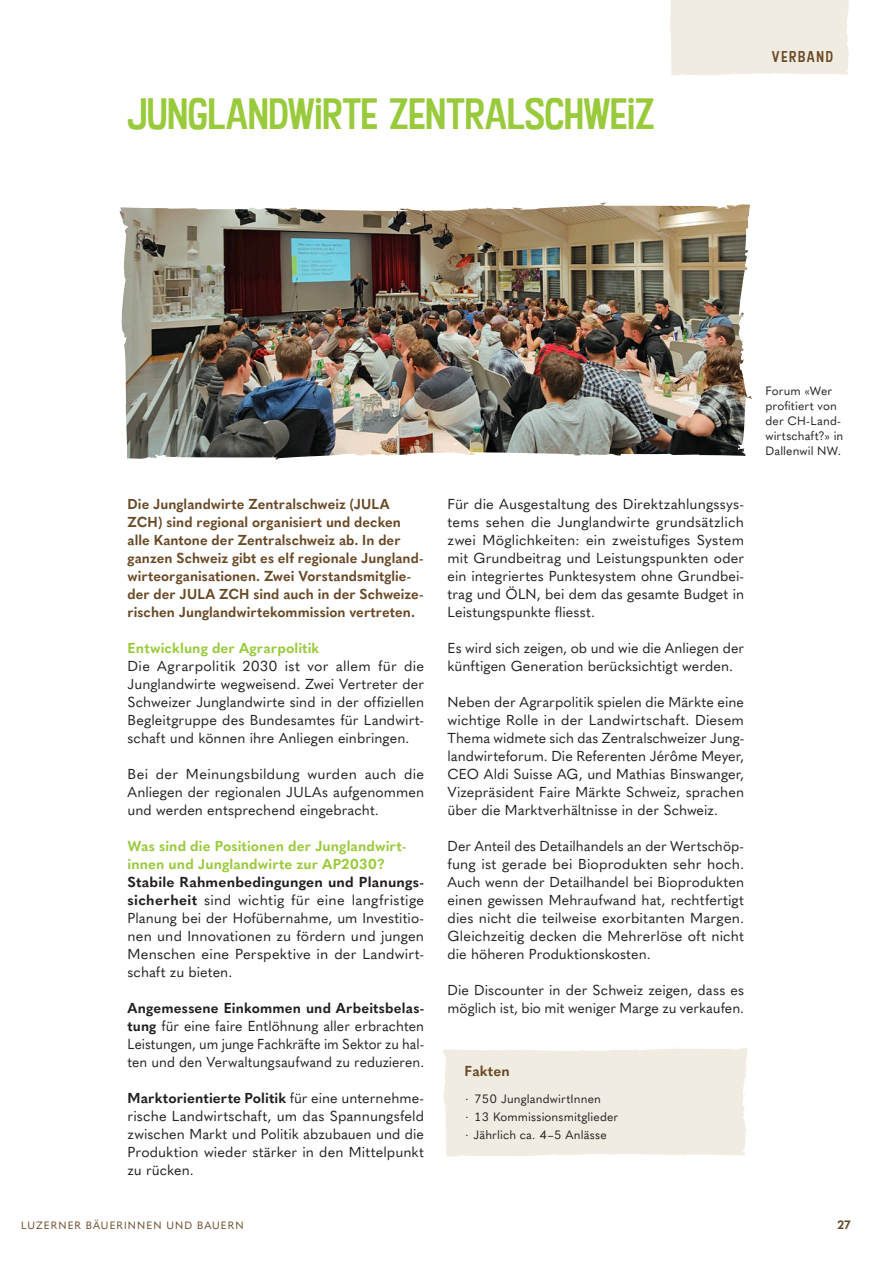
<style>
.page{position:relative;width:893px;height:1263px;background:#fff}
.page>*{position:absolute;margin:0;border:0;box-sizing:border-box;transform-origin:0 0}
.t1{font:42px "Kon Tiki JF Aloha";letter-spacing:-.005em;color:#99ca3b}
.t2{font:15px "Kon Tiki JF Aloha";letter-spacing:.115em;color:#6a4926}
.t3{font:14.25px/18px "Quasimoda";letter-spacing:.005em;color:#231f20;text-align:justify}
.t4{font:700 14.25px/18px "Quasimoda";letter-spacing:.005em;color:#6a4926}
.t5{font:700 14.25px/18px "Quasimoda";letter-spacing:.005em;color:#99ca3b}
.t6{font:12px/15px "Quasimoda";letter-spacing:.01em;color:#231f20}
.t7{font:700 12px "Quasimoda";color:#6a4926}
.t8{font:10.5px "Quasimoda";letter-spacing:.11em;color:#6a4926}
.s1{font-weight:700}
</style>
<div class="page">
<img style="left:120px;top:202px;width:626px;height:257px">
<div style="left:443px;top:1047px;width:306px;height:110px;background:#f1ece2"></div>
<div style="left:670px;top:0;width:180px;height:76px;background:#f1ece2"></div>
<h1 class="t1" style="left:128px;top:88px;width:529px">JUNGLANDWIRTE ZENTRALSCHWEIZ</h1>
<p class="t2" style="left:772px;top:47px;width:62px">VERBAND</p>
<p class="t4" style="left:128px;top:494px;width:298px">Die Junglandwirte Zentralschweiz (JULA ZCH) sind regional organisiert und decken alle Kantone der Zentralschweiz ab. In der ganzen Schweiz gibt es elf regionale Jungland&shy;wirteorganisationen. Zwei Vorstandsmitglie&shy;der der JULA ZCH sind auch in der Schweize&shy;rischen Junglandwirtekommission vertreten.</p>
<p class="t5" style="left:128px;top:638px;width:193px">Entwicklung der Agrarpolitik</p>
<p class="t3" style="left:128px;top:656px;width:298px">Die Agrarpolitik 2030 ist vor allem für die Junglandwirte wegweisend. Zwei Vertreter der Schweizer Junglandwirte sind in der offiziellen Begleitgruppe des Bundesamtes für Landwirt&shy;schaft und können ihre Anliegen einbringen.</p>
<p class="t3" style="left:128px;top:764px;width:298px">Bei der Meinungsbildung wurden auch die Anliegen der regionalen JULAs aufgenommen und werden entsprechend eingebracht.</p>
<p class="t5" style="left:128px;top:836px;width:280px">Was sind die Positionen der Junglandwirt&shy;innen und Junglandwirte zur AP2030?</p>
<p class="t3" style="left:128px;top:872px;width:298px"><span class="s1">Stabile Rahmenbedingungen und Planungs&shy;sicherheit</span> sind wichtig für eine langfristige Planung bei der Hofübernahme, um Investitio&shy;nen und Innovationen zu fördern und jungen Menschen eine Perspektive in der Landwirt&shy;schaft zu bieten.</p>
<p class="t3" style="left:128px;top:998px;width:298px"><span class="s1">Angemessene Einkommen und Arbeitsbelas&shy;tung</span> für eine faire Entlöhnung aller erbrachten Leistungen, um junge Fachkräfte im Sektor zu hal&shy;ten und den Verwaltungsaufwand zu reduzieren.</p>
<p class="t3" style="left:128px;top:1088px;width:298px"><span class="s1">Marktorientierte Politik</span> für eine unternehme&shy;rische Landwirtschaft, um das Spannungsfeld zwischen Markt und Politik abzubauen und die Produktion wieder stärker in den Mittelpunkt zu rücken.</p>
<p class="t3" style="left:448px;top:494px;width:298px">Für die Ausgestaltung des Direktzahlungssys&shy;tems sehen die Junglandwirte grundsätzlich zwei Möglichkeiten: ein zweistufiges System mit Grundbeitrag und Leistungspunkten oder ein integriertes Punktesystem ohne Grundbei&shy;trag und ÖLN, bei dem das gesamte Budget in Leistungspunkte fliesst.</p>
<p class="t3" style="left:448px;top:638px;width:298px">Es wird sich zeigen, ob und wie die Anliegen der künftigen Generation berücksichtigt werden.</p>
<p class="t3" style="left:448px;top:692px;width:298px">Neben der Agrarpolitik spielen die Märkte eine wichtige Rolle in der Landwirtschaft. Diesem Thema widmete sich das Zentralschweizer Jung&shy;landwirteforum. Die Referenten Jérôme Meyer, CEO Aldi Suisse AG, und Mathias Binswanger, Vizepräsident Faire Märkte Schweiz, sprachen über die Marktverhältnisse in der Schweiz.</p>
<p class="t3" style="left:448px;top:836px;width:298px">Der Anteil des Detailhandels an der Wertschöp&shy;fung ist gerade bei Bioprodukten sehr hoch.<br>Auch wenn der Detailhandel bei Bioprodukten einen gewissen Mehraufwand hat, rechtfertigt dies nicht die teilweise exorbitanten Margen.<br>Gleichzeitig decken die Mehrerlöse oft nicht die höheren Produktionskosten.</p>
<p class="t3" style="left:448px;top:980px;width:298px">Die Discounter in der Schweiz zeigen, dass es möglich ist, bio mit weniger Marge zu verkaufen.</p>
<p class="t4" style="left:465px;top:1061px;width:47px">Fakten</p>
<p class="t6" style="left:465px;top:1089px;width:155px;line-height:17.7px">∙ 750 JunglandwirtInnen<br>∙ 13 Kommissionsmitglieder ∙ Jährlich ca. 4–5 Anlässe</p>
<p class="t6" style="left:765px;top:382px;width:80px">Forum «Wer profitiert von der CH-Land&shy;wirtschaft?» in<br>Dallenwil NW.</p>
<p class="t8" style="left:21px;top:1217px;width:224px">LUZERNER BÄUERINNEN UND BAUERN</p>
<p class="t7" style="left:837px;top:1215px;width:15px">27</p>
</div>
